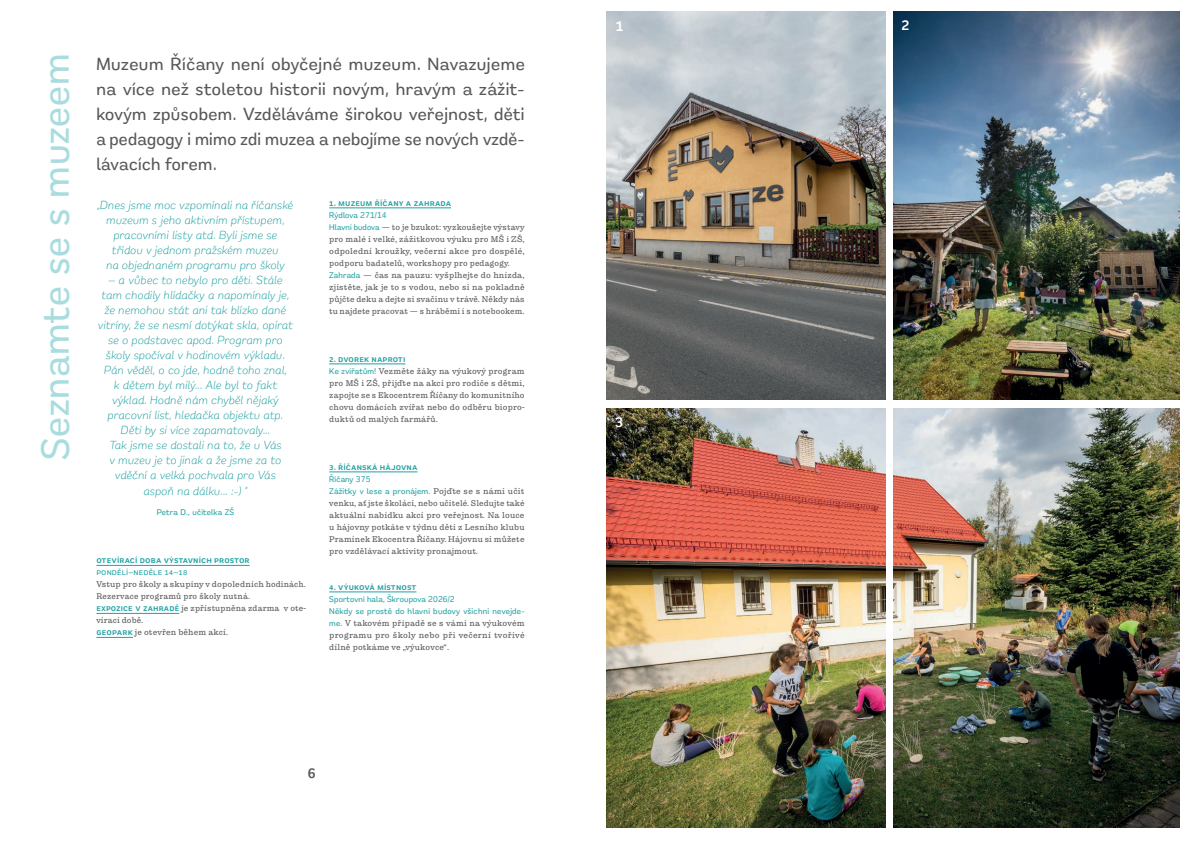
<style>
.page{position:relative;width:1191px;height:842px;background:#fff}
.page>*{position:absolute;margin:0;border:0;box-sizing:border-box;transform-origin:0 0}
.t1{font:500 40px "Remora Sans W2";letter-spacing:.02em;color:#a9dcdf}
.t2{font:500 18px/25px "Remora Sans W2";letter-spacing:.015em;color:#57585a;text-align:justify}
.t3{font:600 14px "Remora Sans W2";color:#fff}
.t4{font:600 14px "Remora Sans W2";color:#57585a}
.t5{font:italic 300 12px/15.1px "Remora Sans W2";letter-spacing:.03em;color:#22a2a3;text-align:center}
.t6{font:300 8.5px/12px "Pulpo";letter-spacing:.02em;color:#57585a;text-align:justify}
.t7{font:500 8.5px/12px "Remora Sans W2";letter-spacing:.015em;color:#22a2a3}
.t8{font:600 8.5px "Remora Sans W2";letter-spacing:.015em;color:#22a2a3}
.s1{font-family:"Remora Sans W2";font-weight:500;color:#22a2a3}
.s2{font-family:"Pulpo";font-weight:300;color:#57585a}
.s3{font-family:"Remora Sans W2";font-weight:600;color:#22a2a3}
</style>
<div class="page">
<hr style="left:96px;top:565px;width:154px;height:1px;background:#22a2a3">
<hr style="left:96px;top:613px;width:83px;height:1px;background:#22a2a3">
<hr style="left:96px;top:637px;width:37px;height:1px;background:#22a2a3">
<hr style="left:329px;top:207px;width:122px;height:1px;background:#22a2a3">
<hr style="left:329px;top:363px;width:76px;height:1px;background:#22a2a3">
<hr style="left:329px;top:471px;width:88px;height:1px;background:#22a2a3">
<hr style="left:329px;top:591px;width:87px;height:1px;background:#22a2a3">
<img style="left:607px;top:11px;width:278px;height:389px">
<img style="left:893px;top:11px;width:286px;height:389px">
<img style="left:893px;top:408px;width:286px;height:420px">
<img style="left:607px;top:408px;width:278px;height:420px">
<h1 class="t1" style="left:30px;top:460px;width:408px;rotate:-90deg">Seznamte se s muzeem</h1>
<h2 class="t2" style="left:96px;top:51px;width:430px">Muzeum Říčany není obyčejné muzeum. Navazujeme na více než stoletou historii novým, hravým a zážit&shy;kovým způsobem. Vzděláváme širokou veřejnost, děti a pedagogy i mimo zdi muzea a nebojíme se nových vzdě&shy;lávacích forem.</h2>
<h3 class="t5" style="left:98px;top:197px;width:197px">„Dnes jsme moc vzpomínali na říčanské muzeum s jeho aktivním přístupem, pracovními listy atd. Byli jsme se třídou v jednom pražském muzeu<br>na objednaném programu pro školy</h3>
<p class="t5" style="left:98px;top:272px;width:196px">— a vůbec to nebylo pro děti. Stále tam chodily hlídačky a napomínaly je, že nemohou stát ani tak blízko dané vitríny, že se nesmí dotýkat skla, opírat se o podstavec apod. Program pro školy spočíval v hodinovém výkladu.<br>Pán věděl, o co jde, hodně toho znal,<br>k dětem byl milý... Ale byl to fakt výklad. Hodně nám chyběl nějaký pracovní list, hledačka objektu atp.<br>Děti by si více zapamatovaly...<br>Tak jsme se dostali na to, že u Vás<br>v muzeu je to jinak a že jsme za to vděční a velká pochvala pro Vás<br>aspoň na dálku... :-) “</p>
<p class="t7" style="left:157px;top:506px;width:79px">Petra D., učitelka ZŠ</p>
<p class="t8" style="left:329px;top:197px;width:123px">1. muzeum říčany a zahrada</p>
<p class="t7" style="left:329px;top:209px;width:59px">Rýdlova 271/14</p>
<p class="t6" style="left:329px;top:221px;width:197px;text-align:left"><span class="s1">Hlavní budova</span> — to je bzukot: vyzkoušejte výstavy pro malé i velké, zážitkovou výuku pro MŠ i ZŠ, odpolední kroužky, večerní akce pro dospělé, podporu badatelů, workshopy pro pedagogy.<br><span class="s1">Zahrada</span> — čas na pauzu: vyšplhejte do hnízda, zjistěte, jak je to s vodou, nebo si na pokladně půjčte deku a dejte si svačinu v trávě. Někdy nás tu najdete pracovat — s hráběmi i s notebookem.</p>
<p class="t8" style="left:329px;top:353px;width:78px">2. dvorek naproti</p>
<p class="t6" style="left:329px;top:365px;width:197px"><span class="s1">Ke zvířatům!</span> Vezměte žáky na výukový program pro MŠ i ZŠ, přijďte na akci pro rodiče s dětmi, zapojte se s Ekocentrem Říčany do komunitního chovu domácích zvířat nebo do odběru biopro&shy;duktů od malých farmářů.</p>
<p class="t8" style="left:329px;top:461px;width:90px">3. říčanská hájovna</p>
<p class="t7" style="left:329px;top:473px;width:197px">Říčany 375<br>Zážitky v lese a pronájem. <span class="s2">Pojďte se s námi učit</span></p>
<p class="t6" style="left:329px;top:497px;width:197px">venku, ať jste školáci, nebo učitelé. Sledujte také aktuální nabídku akcí pro veřejnost. Na louce u hájovny potkáte v týdnu děti z Lesního klubu Pramínek Ekocentra Říčany. Hájovnu si můžete pro vzdělávací aktivity pronajmout.</p>
<p class="t8" style="left:329px;top:581px;width:89px">4. výuková místnost</p>
<p class="t7" style="left:329px;top:593px;width:197px">Sportovní hala, Škroupova 2026/2<br>Někdy se prostě do hlavní budovy všichni nevejde-</p>
<p class="t6" style="left:329px;top:617px;width:197px"><span class="s1">me.</span> V takovém případě se s vámi na výukovém programu pro školy nebo při večerní tvořivé dílně potkáme ve „výukovce“.</p>
<p class="t8" style="left:96px;top:555px;width:155px">otevírací doba výstavních prostor</p>
<p class="t7" style="left:96px;top:566px;width:93px">pondělí—neděle 14—18</p>
<p class="t6" style="left:96px;top:578px;width:211px;text-align:left">Vstup pro školy a skupiny v dopoledních hodinách.<br>Rezervace programů pro školy nutná.<br><span class="s3">expozice v zahradě</span> je zpřístupněna zdarma v ote&shy;vírací době.<br><span class="s3">geopark</span> je otevřen během akcí.</p>
<h3 class="t4" style="left:308px;top:764px;width:9px">6</h3>
<h3 class="t3" style="left:616px;top:17px;width:9px">1</h3>
<h3 class="t3" style="left:901px;top:17px;width:9px">2</h3>
<h3 class="t3" style="left:615px;top:413px;width:9px">3</h3>
</div>
